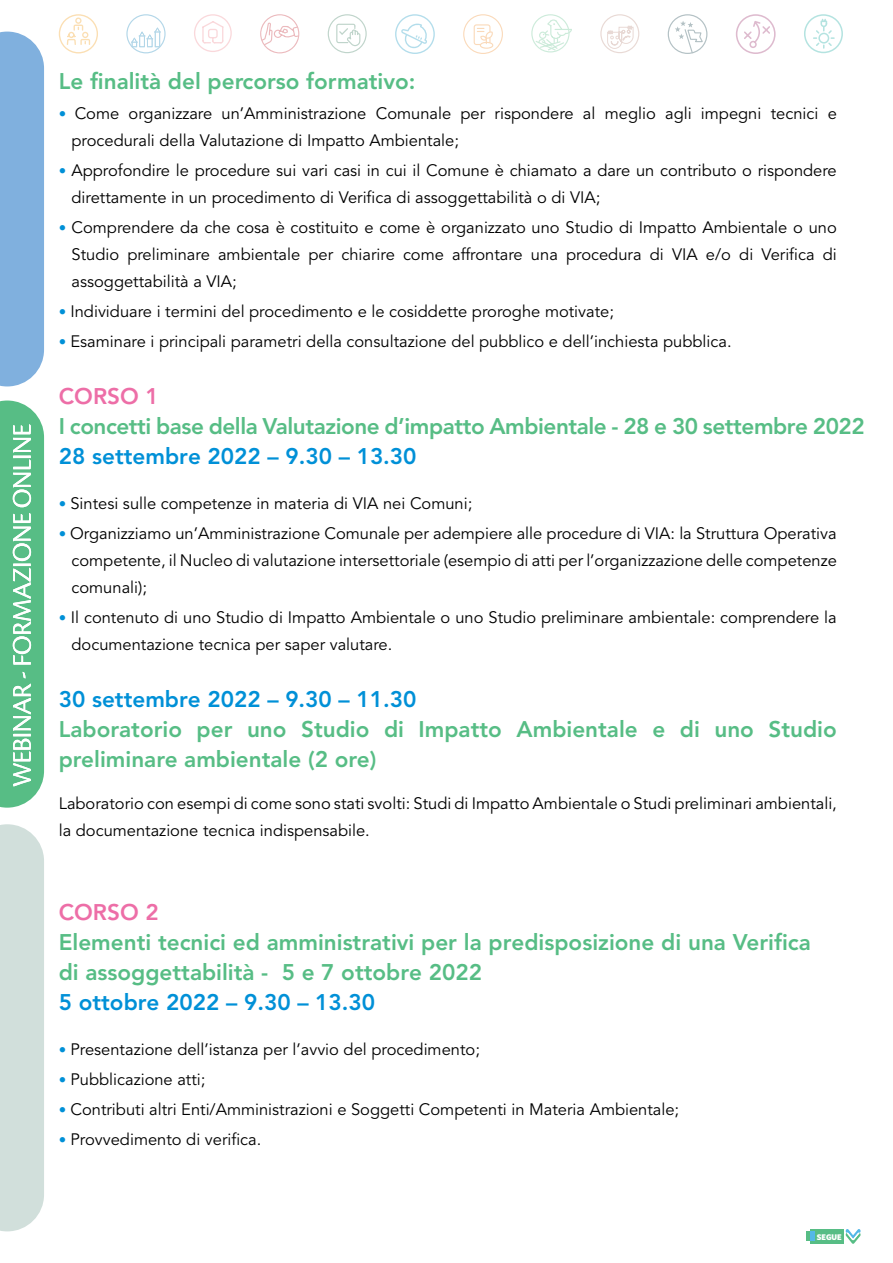
<style>
.page{position:relative;width:893px;height:1263px;background:#fff}
.page>*{position:absolute;margin:0;border:0;box-sizing:border-box;transform-origin:0 0}
.t1{font:800 22.5px/30px "Avenir LT Std";color:#57bd85}
.t2{font:800 22.5px "Avenir LT Std";color:#0090d7}
.t3{font:800 22.5px "Avenir LT Std";letter-spacing:-.02em;color:#57bd85}
.t4{font:800 22.5px "Avenir LT Std";color:#ed6ea7}
.t5{font:16.5px/27px "Avenir LT Std";color:#000}
.t6{font:900 8.25px "Whitney HTF";color:#fff}
.s1{font-size:15px;color:#0090d7}
</style>
<div class="page">
<div style="left:0;top:32px;width:44px;height:354px;background:#80b0de"></div>
<div style="left:0;top:824px;width:44px;height:407px;background:#d1dfdb"></div>
<svg style="left:463px;top:14px;width:40px;height:40px"></svg>
<svg style="left:328px;top:14px;width:39px;height:39px"></svg>
<svg style="left:736px;top:14px;width:40px;height:40px"></svg>
<svg style="left:395px;top:14px;width:40px;height:40px"></svg>
<svg style="left:668px;top:14px;width:39px;height:40px"></svg>
<svg style="left:531px;top:14px;width:41px;height:38px"></svg>
<svg style="left:804px;top:14px;width:39px;height:39px"></svg>
<svg style="left:600px;top:14px;width:39px;height:39px"></svg>
<svg style="left:126px;top:14px;width:40px;height:39px"></svg>
<svg style="left:194px;top:14px;width:38px;height:38px"></svg>
<svg style="left:260px;top:14px;width:39px;height:39px"></svg>
<svg style="left:59px;top:14px;width:39px;height:39px"></svg>
<svg style="left:0;top:400px;width:44px;height:408px;background:#6fc696"></svg>
<svg style="left:846px;top:1229px;width:14px;height:15px"></svg>
<div style="left:811px;top:1229px;width:33px;height:15px;background:#57bd85"></div>
<div style="left:806px;top:1232px;width:5px;height:9px;background:#57bd85"></div>
<svg style="left:811px;top:1232px;width:4px;height:9px"></svg>
<h1 class="t1" style="left:59px;top:67px;width:358px">Le finalità del percorso formativo:</h1>
<p class="t5" style="left:72px;top:101px;width:767px;text-indent:-13px"><span class="s1">•</span> Come organizzare un’Amministrazione Comunale per rispondere al meglio agli impegni tecnici e procedurali della Valutazione di Impatto Ambientale;</p>
<p class="t5" style="left:72px;top:158px;width:767px;text-indent:-13px"><span class="s1">•</span> Approfondire le procedure sui vari casi in cui il Comune è chiamato a dare un contributo o rispondere direttamente in un procedimento di Verifica di assoggettabilità o di VIA;</p>
<p class="t5" style="left:72px;top:215px;width:767px;text-align:justify;text-indent:-13px"><span class="s1">•</span> Comprendere da che cosa è costituito e come è organizzato uno Studio di Impatto Ambientale o uno Studio preliminare ambientale per chiarire come affrontare una procedura di VIA e/o di Verifica di assoggettabilità a VIA;</p>
<p class="t5" style="left:59px;top:299px;width:557px"><span class="s1">•</span> Individuare i termini del procedimento e le cosiddette proroghe motivate;</p>
<p class="t5" style="left:59px;top:329px;width:674px"><span class="s1">•</span> Esaminare i principali parametri della consultazione del pubblico e dell’inchiesta pubblica.</p>
<h1 class="t4" style="left:59px;top:383px;width:101px">CORSO 1</h1>
<h1 class="t3" style="left:59px;top:413px;width:807px">I concetti base della Valutazione d’impatto Ambientale - 28 e 30 settembre 2022</h1>
<h1 class="t2" style="left:59px;top:443px;width:359px">28 settembre 2022 – 9.30 – 13.30</h1>
<p class="t5" style="left:59px;top:491px;width:415px"><span class="s1">•</span> Sintesi sulle competenze in materia di VIA nei Comuni;</p>
<p class="t5" style="left:72px;top:521px;width:767px;text-align:justify;text-indent:-13px"><span class="s1">•</span> Organizziamo un’Amministrazione Comunale per adempiere alle procedure di VIA: la Struttura Operativa competente, il Nucleo di valutazione intersettoriale (esempio di atti per l’organizzazione delle competenze comunali);</p>
<p class="t5" style="left:72px;top:605px;width:767px;text-indent:-13px"><span class="s1">•</span> Il contenuto di uno Studio di Impatto Ambientale o uno Studio preliminare ambientale: comprendere la documentazione tecnica per saper valutare.</p>
<h1 class="t2" style="left:59px;top:686px;width:359px">30 settembre 2022 – 9.30 – 11.30</h1>
<h1 class="t1" style="left:59px;top:715px;width:780px">Laboratorio per uno Studio di Impatto Ambientale e di uno Studio preliminare ambientale (2 ore)</h1>
<p class="t5" style="left:59px;top:791px;width:780px">Laboratorio con esempi di come sono stati svolti: Studi di Impatto Ambientale o Studi preliminari ambientali, la documentazione tecnica indispensabile.</p>
<h1 class="t4" style="left:59px;top:899px;width:101px">CORSO 2</h1>
<h1 class="t1" style="left:59px;top:928px;width:754px">Elementi tecnici ed amministrativi per la predisposizione di una Verifica di assoggettabilità - 5 e 7 ottobre 2022</h1>
<h1 class="t2" style="left:59px;top:989px;width:318px">5 ottobre 2022 – 9.30 – 13.30</h1>
<p class="t5" style="left:59px;top:1037px;width:423px"><span class="s1">•</span> Presentazione dell’istanza per l’avvio del procedimento;</p>
<p class="t5" style="left:59px;top:1067px;width:148px"><span class="s1">•</span> Pubblicazione atti;</p>
<p class="t5" style="left:59px;top:1097px;width:622px"><span class="s1">•</span> Contributi altri Enti/Amministrazioni e Soggetti Competenti in Materia Ambientale;</p>
<p class="t5" style="left:59px;top:1127px;width:204px"><span class="s1">•</span> Provvedimento di verifica.</p>
<p class="t6" style="left:817px;top:1232px;width:26px">SEGUE</p>
</div>
